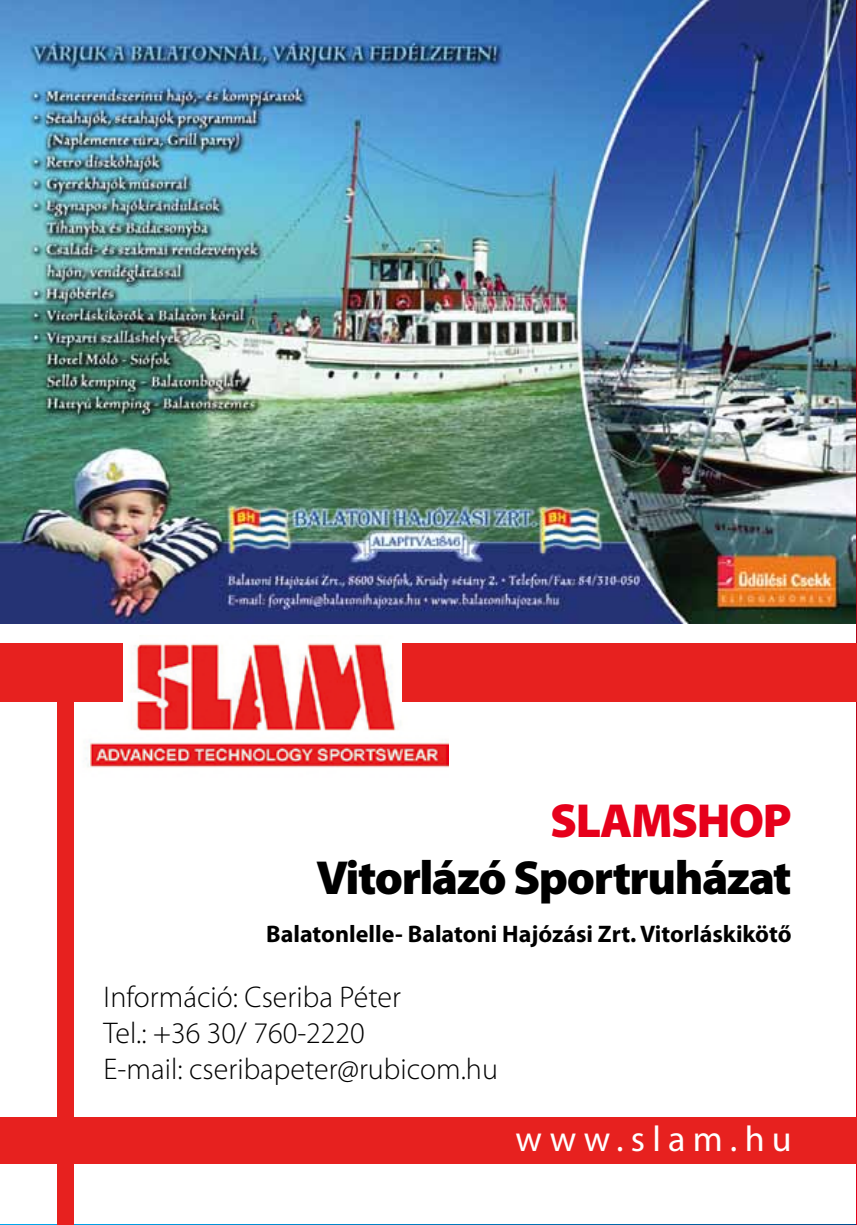
<style>
.page{position:relative;width:857px;height:1225px;background:#fff}
.page>*{position:absolute;margin:0;border:0;box-sizing:border-box;transform-origin:0 0}
.t1{font:900 48px "Myriad Pro";letter-spacing:-.03em;color:#000}
.t2{font:900 48px "Myriad Pro";letter-spacing:-.03em;color:#e6001b}
.t3{font:36px "Myriad Pro";letter-spacing:.2em;color:#fff}
.t4{font:300 30px/36px "Myriad Pro";color:#000}
.t5{font:700 24px "Myriad Pro";color:#000}
</style>
<div class="page">
<div style="left:846px;top:1053px;width:10px;height:172px;background:#000;opacity:.5"></div>
<svg style="left:856px;top:0;width:1px;height:1027px"></svg>
<svg style="left:856px;top:1027px;width:1px;height:198px"></svg>
<div style="left:0;top:0;width:855px;height:1224px;background:#fff"></div>
<img style="left:0;top:0;width:854px;height:623px">
<img style="left:74px;top:643px;width:374px;height:125px">
<div style="left:0;top:644px;width:122px;height:58px;background:#e7211f"></div>
<div style="left:403px;top:644px;width:453px;height:58px;background:#e7211f"></div>
<div style="left:57px;top:687px;width:17px;height:538px;background:#e7211f"></div>
<div style="left:0;top:1116px;width:856px;height:47px;background:#e7211f"></div>
<h1 class="t2" style="left:550px;top:788px;width:243px">SLAMSHOP</h1>
<h1 class="t1" style="left:316px;top:846px;width:476px">Vitorlázó Sportruházat</h1>
<p class="t5" style="left:266px;top:918px;width:526px">Balatonlelle- Balatoni Hajózási Zrt. Vitorláskikötő</p>
<p class="t4" style="left:103px;top:978px;width:396px">Információ: Cseriba Péter<br>Tel.: +36 30/ 760-2220<br>E-mail: cseribapeter@rubicom.hu</p>
<p class="t3" style="left:515px;top:1116px;width:277px">www.slam.hu</p>
</div>
